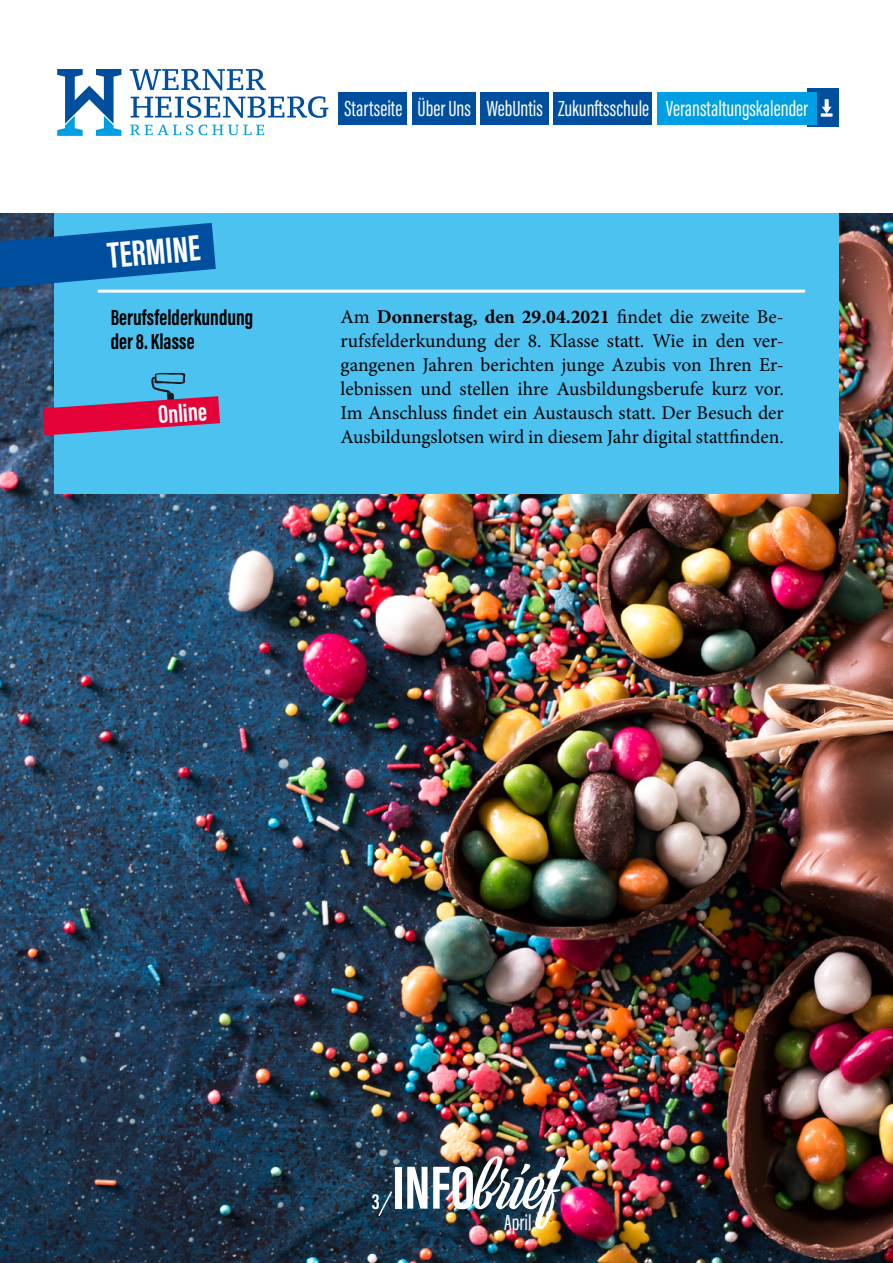
<style>
.page{position:relative;width:893px;height:1263px;background:#fff}
.page>*{position:absolute;margin:0;border:0;box-sizing:border-box;transform-origin:0 0}
.t1{font:62.7px "Viktor Script";color:#fff}
.t2{font:700 37.5px "Acumin Pro Extra Cond";color:#fff}
.t3{font:700 25.95px "Acumin Pro Extra Cond";color:#fff}
.t4{font:22.5px "Acumin Pro Extra Cond";color:#fff}
.t5{font:700 22.5px/24px "Acumin Pro Extra Cond";color:#000}
.t6{font:700 22.5px "Acumin Pro Extra Cond";color:#fff}
.t7{font:19.5px/24px "Minion Pro";color:#000;text-align:justify}
.s1{font-weight:700}
.s2{font-family:"Acumin Pro Extra Cond";font-weight:700}
</style>
<div class="page">
<img style="left:0;top:213px;width:893px;height:1050px">
<div style="left:54px;top:183px;width:785px;height:310px;background:#4cc2f1"></div>
<svg style="left:0;top:223px;width:216px;height:65px"></svg>
<div style="left:0;top:0;width:893px;height:213px;background:#fff"></div>
<hr style="left:98px;top:290px;width:707px;height:3px;background:#fff">
<svg style="left:43px;top:373px;width:177px;height:62px"></svg>
<svg style="left:377px;top:1189px;width:17px;height:29px"></svg>
<svg style="left:130px;top:69px;width:136px;height:21px"></svg>
<svg style="left:131px;top:96px;width:197px;height:22px"></svg>
<svg style="left:130px;top:125px;width:63px;height:10px"></svg>
<svg style="left:199px;top:125px;width:65px;height:10px"></svg>
<svg style="left:57px;top:69px;width:64px;height:67px"></svg>
<div style="left:339px;top:92px;width:68px;height:32px;background:#004f9f"></div>
<div style="left:481px;top:92px;width:68px;height:32px;background:#004f9f"></div>
<div style="left:412px;top:92px;width:64px;height:32px;background:#004f9f"></div>
<div style="left:553px;top:92px;width:99px;height:32px;background:#004f9f"></div>
<div style="left:808px;top:89px;width:31px;height:38px;background:#004f9f"></div>
<svg style="left:821px;top:99px;width:12px;height:18px"></svg>
<div style="left:657px;top:92px;width:159px;height:32px;background:#009fe3"></div>
<h2 class="t2" style="left:106px;top:233px;width:94px;rotate:-5deg">TERMINE</h2>
<p class="t5" style="left:111px;top:306px;width:144px">Berufsfelderkundung der 8. Klasse</p>
<h3 class="t3" style="left:157px;top:399px;width:51px;rotate:-4deg">Online</h3>
<p class="t4" style="left:344px;top:95px;width:465px">Startseite Über Uns WebUntis Zukunftsschule Veranstaltungskalender</p>
<p class="t7" style="left:341px;top:305px;width:445px">Am <span class="s1">Donnerstag, den 29.04.2021</span> findet die zweite Be&shy;rufsfelderkundung der 8. Klasse statt. Wie in den ver&shy;gangenen Jahren berichten junge Azubis von Ihren Er&shy;lebnissen und stellen ihre Ausbildungsberufe kurz vor.<br>Im Anschluss findet ein Austausch statt. Der Besuch der Ausbildungslotsen wird in diesem Jahr digital stattfinden.</p>
<p class="t6" style="left:372px;top:1188px;width:9px">3</p>
<h1 class="t1" style="left:392px;top:1150px;width:167px"><span class="s2">INFO</span>brief</h1>
<p class="t4" style="left:504px;top:1209px;width:29px">April</p>
</div>
